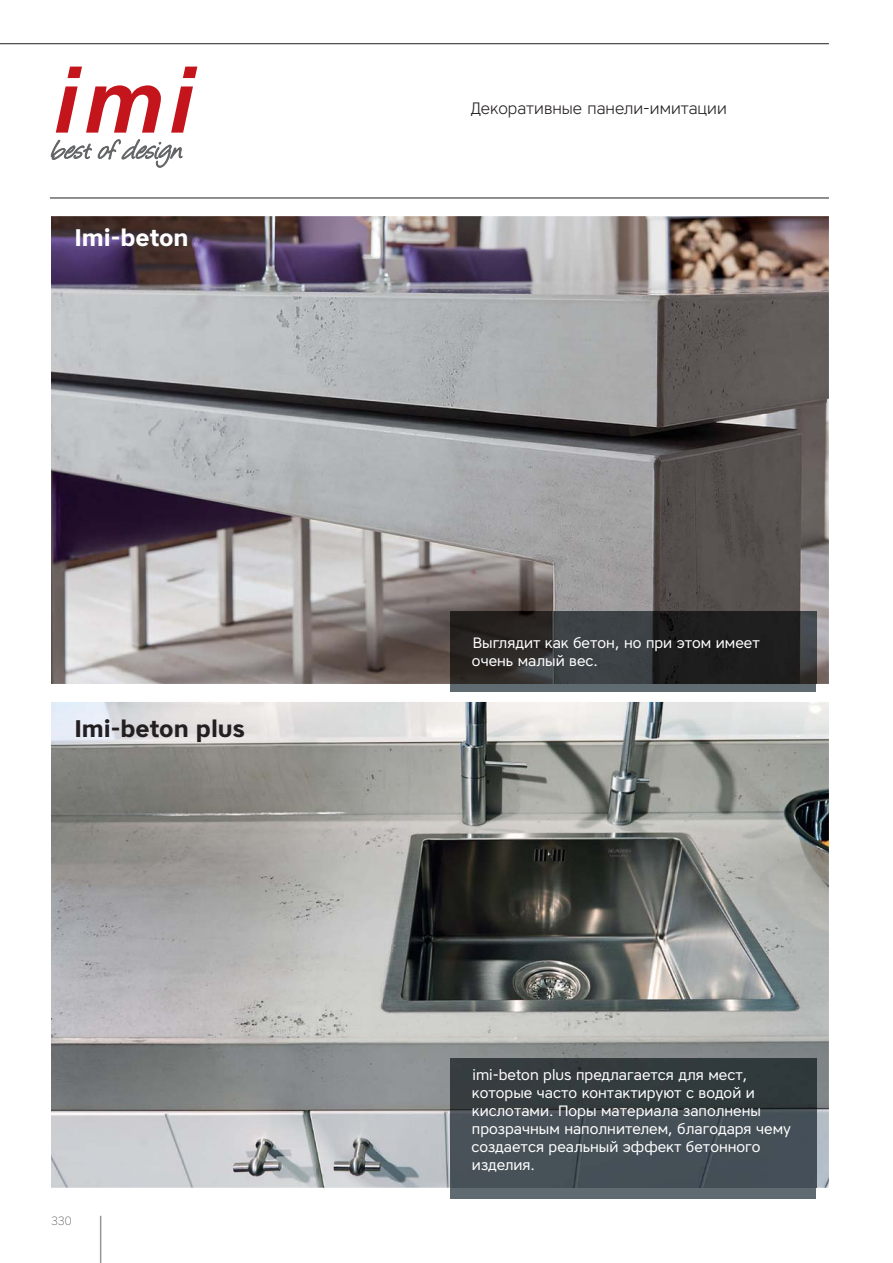
<style>
.page{position:relative;width:893px;height:1263px;background:#fff}
.page>*{position:absolute;margin:0;border:0;box-sizing:border-box;transform-origin:0 0}
.t1{font:700 24px "Core Sans A65";color:#231f20}
.t2{font:700 24px "Core Sans A65";letter-spacing:-.005em;color:#fff}
.t3{font:300 16.5px "Core Sans A35";color:#231f20}
.t4{font:15px/18px "Core Sans A45";color:#fff}
.t5{font:200 12px "Core Sans A25";color:#58595b}
</style>
<div class="page">
<img style="left:51px;top:216px;width:778px;height:468px">
<img style="left:51px;top:702px;width:778px;height:486px">
<svg style="left:51px;top:67px;width:146px;height:101px"></svg>
<div style="left:451px;top:1188px;width:365px;height:11px;background:#606a71"></div>
<img style="left:451px;top:1059px;width:365px;height:129px">
<div style="left:451px;top:684px;width:365px;height:7px;background:#606a71"></div>
<img style="left:451px;top:612px;width:365px;height:72px">
<hr style="left:50px;top:198px;width:779px;height:1px;background:#231f20">
<hr style="left:0;top:43px;width:829px;height:1px;background:#231f20">
<hr style="left:100px;top:1216px;width:1px;height:47px;background:#939598">
<h1 class="t2" style="left:74px;top:224px;width:116px">Imi-beton</h1>
<h1 class="t1" style="left:74px;top:715px;width:172px">Imi-beton plus</h1>
<p class="t5" style="left:51px;top:1213px;width:22px">330</p>
<p class="t3" style="left:471px;top:99px;width:257px">Декоративные панели-имитации</p>
<p class="t4" style="left:472px;top:634px;width:289px">Выглядит как бетон, но при этом имеет очень малый вес.</p>
<p class="t4" style="left:471px;top:1066px;width:321px">imi-beton plus предлагается для мест, которые часто контактируют с водой и кислотами. Поры материала заполнены прозрачным наполнителем, благодаря чему создается реальный эффект бетонного изделия.</p>
</div>
